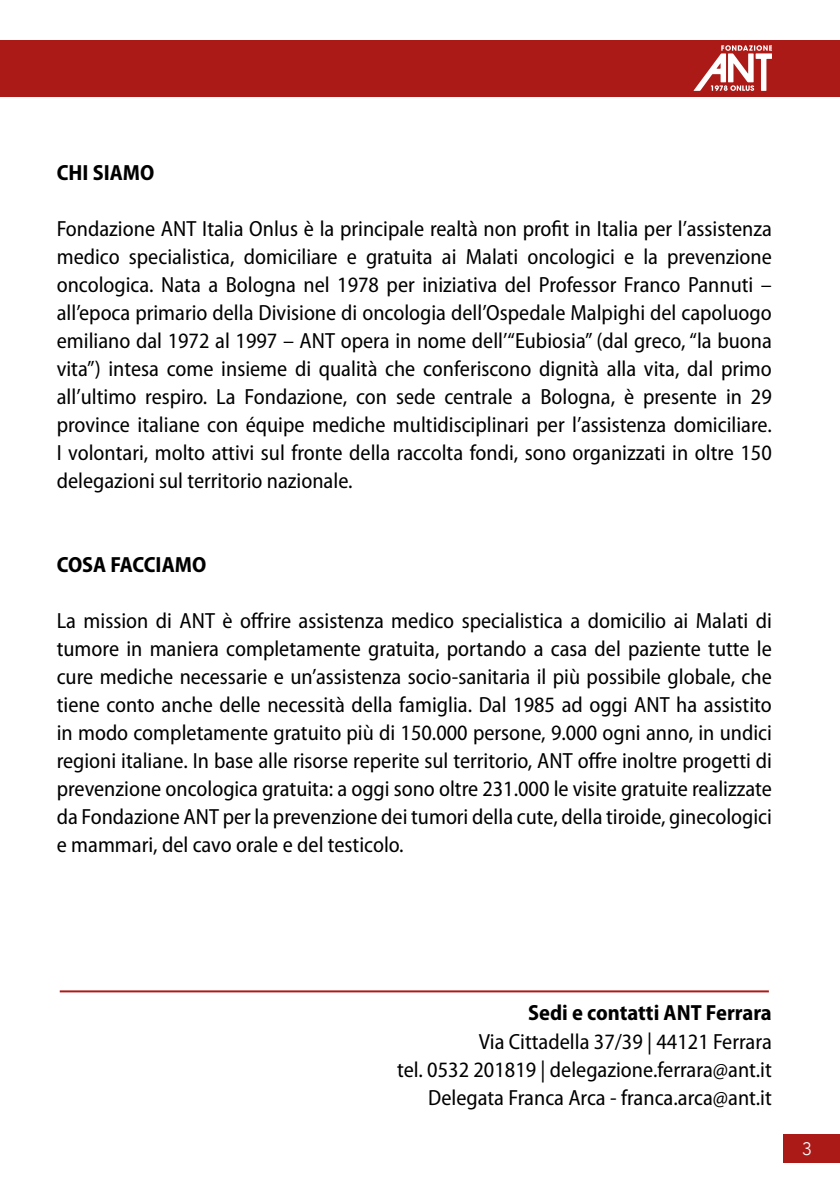
<style>
.page{position:relative;width:840px;height:1191px;background:#fff}
.page>*{position:absolute;margin:0;border:0;box-sizing:border-box;transform-origin:0 0}
.t1{font:semi-condensed 22px/28px "Myriad Pro";color:#000;text-align:justify}
.t2{font:700 semi-condensed 22px "Myriad Pro";color:#000}
.t3{font:300 18px "Avenir";color:#fff}
</style>
<div class="page">
<div style="left:782px;top:1134px;width:57px;height:28px;background:#ac1a17"></div>
<div style="left:0;top:40px;width:839px;height:56px;background:#ac1a17"></div>
<hr style="left:60px;top:990px;width:708px;height:2px;background:#ac1a17">
<svg style="left:693px;top:45px;width:78px;height:46px"></svg>
<p class="t2" style="left:57px;top:158px;width:99px">CHI SIAMO</p>
<p class="t1" style="left:57px;top:214px;width:716px">Fondazione ANT Italia Onlus è la principale realtà non profit in Italia per l’assistenza medico specialistica, domiciliare e gratuita ai Malati oncologici e la prevenzione oncologica. Nata a Bologna nel 1978 per iniziativa del Professor Franco Pannuti – all’epoca primario della Divisione di oncologia dell’Ospedale Malpighi del capoluogo emiliano dal 1972 al 1997 – ANT opera in nome dell’“Eubiosia” (dal greco, “la buona vita”) intesa come insieme di qualità che conferiscono dignità alla vita, dal primo all’ultimo respiro. La Fondazione, con sede centrale a Bologna, è presente in 29 province italiane con équipe mediche multidisciplinari per l’assistenza domiciliare.<br>I volontari, molto attivi sul fronte della raccolta fondi, sono organizzati in oltre 150 delegazioni sul territorio nazionale.</p>
<p class="t2" style="left:57px;top:551px;width:151px">COSA FACCIAMO</p>
<p class="t1" style="left:57px;top:606px;width:716px">La mission di ANT è offrire assistenza medico specialistica a domicilio ai Malati di tumore in maniera completamente gratuita, portando a casa del paziente tutte le cure mediche necessarie e un’assistenza socio-sanitaria il più possibile globale, che tiene conto anche delle necessità della famiglia. Dal 1985 ad oggi ANT ha assistito in modo completamente gratuito più di 150.000 persone, 9.000 ogni anno, in undici regioni italiane. In base alle risorse reperite sul territorio, ANT offre inoltre progetti di prevenzione oncologica gratuita: a oggi sono oltre 231.000 le visite gratuite realizzate da Fondazione ANT per la prevenzione dei tumori della cute, della tiroide, ginecologici e mammari, del cavo orale e del testicolo.</p>
<p class="t2" style="left:528px;top:999px;width:245px">Sedi e contatti ANT Ferrara</p>
<p class="t1" style="left:397px;top:1026px;width:376px;text-align:right">Via Cittadella 37/39 | 44121 Ferrara<br>tel. 0532 201819 | delegazione.ferrara@ant.it<br>Delegata Franca Arca - franca.arca@ant.it</p>
<p class="t3" style="left:801px;top:1138px;width:11px">3</p>
</div>
